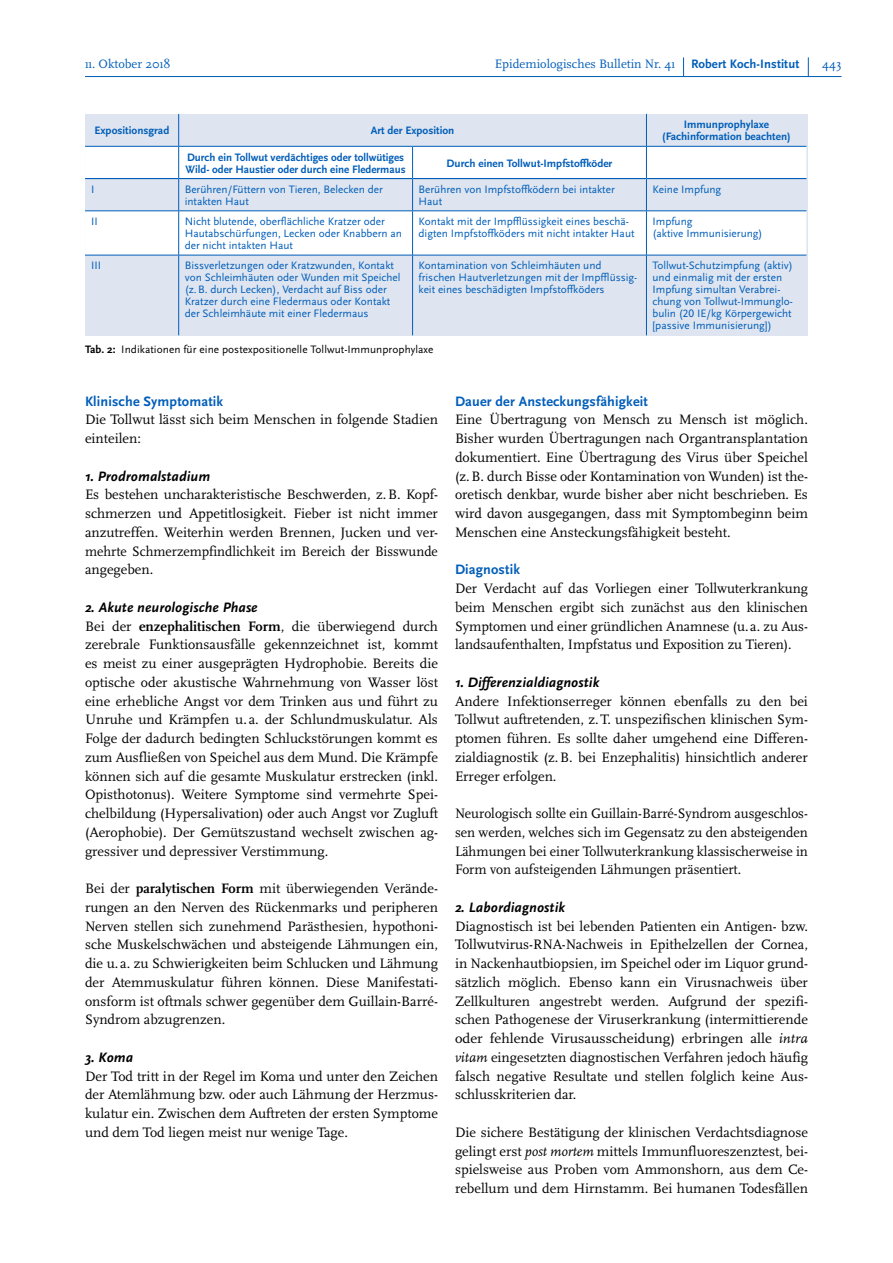
<style>
.page{position:relative;width:893px;height:1263px;background:#fff}
.page>*{position:absolute;margin:0;border:0;box-sizing:border-box;transform-origin:0 0}
.Fließtext{font:14.25px/18.8px "Scala Pro";color:#000;text-align:justify}
.Fließtext_Überschrif{font:italic 700 14.25px "Scala Sans Pro";letter-spacing:.01em;color:#000}
.Fließtext_Überschrif-2{font:700 14.25px "Scala Sans Pro";letter-spacing:.01em;color:#005db9}
.t1{font:12.75px "Scala Pro";color:#005db9}
.Tab_Zahl{font:11.25px/12px "Scala Sans Pro";color:#005db9}
.Tab_Zahl-2{font:700 11.25px/12px "Scala Sans Pro";color:#005db9}
.Text_klein_schwarz{font:11.25px "Scala Sans Pro";letter-spacing:.005em;color:#000}
.s1{font-family:"Scala Sans Pro";font-weight:700}
.s2{font-weight:700}
.s3{font-style:italic}
</style>
<div class="page">
<hr style="left:85px;top:76px;width:756px;height:1px;background:#005db9">
<svg style="left:808px;top:57px;width:1px;height:19px"></svg>
<svg style="left:683px;top:57px;width:1px;height:19px"></svg>
<div style="left:85px;top:114px;width:723px;height:221px;background:#dee5f0"></div>
<svg style="left:85px;top:147px;width:721px;height:108px;fill:#fff"></svg>
<hr style="left:178px;top:114px;width:1px;height:32px;background:#005db9">
<hr style="left:646px;top:114px;width:1px;height:32px;background:#005db9">
<hr style="left:85px;top:146px;width:94px;height:1px;background:#005db9">
<hr style="left:179px;top:146px;width:234px;height:1px;background:#005db9">
<hr style="left:178px;top:147px;width:1px;height:31px;background:#005db9">
<hr style="left:413px;top:146px;width:233px;height:1px;background:#005db9">
<hr style="left:412px;top:147px;width:1px;height:31px;background:#005db9">
<hr style="left:646px;top:146px;width:160px;height:1px;background:#005db9">
<hr style="left:646px;top:147px;width:1px;height:31px;background:#005db9">
<hr style="left:178px;top:179px;width:1px;height:31px;background:#005db9">
<hr style="left:412px;top:179px;width:1px;height:31px;background:#005db9">
<hr style="left:646px;top:179px;width:1px;height:31px;background:#005db9">
<hr style="left:85px;top:210px;width:94px;height:1px;background:#005db9">
<hr style="left:179px;top:210px;width:234px;height:1px;background:#005db9">
<hr style="left:178px;top:211px;width:1px;height:44px;background:#005db9">
<hr style="left:413px;top:210px;width:233px;height:1px;background:#005db9">
<hr style="left:412px;top:211px;width:1px;height:44px;background:#005db9">
<hr style="left:646px;top:210px;width:160px;height:1px;background:#005db9">
<hr style="left:646px;top:211px;width:1px;height:44px;background:#005db9">
<hr style="left:85px;top:255px;width:94px;height:1px;background:#005db9">
<hr style="left:179px;top:255px;width:234px;height:1px;background:#005db9">
<hr style="left:178px;top:255px;width:1px;height:80px;background:#005db9">
<hr style="left:413px;top:255px;width:233px;height:1px;background:#005db9">
<hr style="left:412px;top:255px;width:1px;height:80px;background:#005db9">
<hr style="left:646px;top:255px;width:160px;height:1px;background:#005db9">
<hr style="left:646px;top:255px;width:1px;height:80px;background:#005db9">
<hr style="left:85px;top:178px;width:94px;height:1px;background:#005db9">
<hr style="left:179px;top:178px;width:234px;height:1px;background:#005db9">
<hr style="left:413px;top:178px;width:233px;height:1px;background:#005db9">
<hr style="left:646px;top:178px;width:160px;height:1px;background:#005db9">
<p class="t1" style="left:85px;top:56px;width:87px">11. Oktober 2018</p>
<p class="t1" style="left:495px;top:56px;width:306px">Epidemiologisches Bulletin Nr. 41 <span class="s1">Robert Koch-Institut</span></p>
<p class="t1" style="left:822px;top:56px;width:21px">443</p>
<p class="Tab_Zahl-2" style="left:94px;top:125px;width:76px">Expositionsgrad</p>
<p class="Tab_Zahl-2" style="left:371px;top:125px;width:85px">Art der Exposition</p>
<p class="Tab_Zahl-2" style="left:186px;top:151px;width:222px">Durch ein Tollwut verdächtiges oder tollwütiges<br>Wild- oder Haustier oder durch eine Fledermaus</p>
<p class="Tab_Zahl-2" style="left:447px;top:157px;width:167px">Durch einen Tollwut-Impfstoffköder</p>
<p class="Tab_Zahl-2" style="left:684px;top:119px;width:87px">Immunprophylaxe</p>
<p class="Tab_Zahl-2" style="left:662px;top:131px;width:130px">(Fachinformation beachten)</p>
<p class="Tab_Zahl" style="left:91px;top:183px;width:5px">I</p>
<p class="Tab_Zahl" style="left:185px;top:183px;width:200px">Berühren/Füttern von Tieren, Belecken der intakten Haut</p>
<p class="Tab_Zahl" style="left:419px;top:183px;width:198px">Berühren von Impfstoffködern bei intakter<br>Haut</p>
<p class="Tab_Zahl" style="left:652px;top:183px;width:70px">Keine Impfung</p>
<p class="Tab_Zahl" style="left:91px;top:215px;width:8px">II</p>
<p class="Tab_Zahl" style="left:185px;top:215px;width:219px">Nicht blutende, oberflächliche Kratzer oder<br>Hautabschürfungen, Lecken oder Knabbern an der nicht intakten Haut</p>
<p class="Tab_Zahl" style="left:419px;top:215px;width:217px">Kontakt mit der Impfflüssigkeit eines beschä&shy;digten Impfstoffköders mit nicht intakter Haut</p>
<p class="Tab_Zahl" style="left:652px;top:215px;width:42px">Impfung</p>
<p class="Tab_Zahl" style="left:652px;top:227px;width:112px">(aktive Immunisierung)</p>
<p class="Tab_Zahl" style="left:91px;top:260px;width:12px">III</p>
<p class="Tab_Zahl" style="left:185px;top:260px;width:217px">Bissverletzungen oder Kratzwunden, Kontakt von Schleimhäuten oder Wunden mit Speichel (z.B. durch Lecken), Verdacht auf Biss oder Kratzer durch eine Fledermaus oder Kontakt der Schleimhäute mit einer Fledermaus</p>
<p class="Tab_Zahl" style="left:419px;top:260px;width:220px">Kontamination von Schleimhäuten und frischen Hautverletzungen mit der Impfflüssig&shy;keit eines beschädigten Impfstoffköders</p>
<p class="Tab_Zahl" style="left:652px;top:260px;width:142px">Tollwut-Schutzimpfung (aktiv) und einmalig mit der ersten<br>Impfung simultan Verabrei&shy;chung von Tollwut-Immunglo&shy;bulin (20 IE/kg Körpergewicht [passive Immunisierung])</p>
<p class="Text_klein_schwarz" style="left:85px;top:343px;width:350px"><span class="s2">Tab. 2:</span> Indikationen für eine postexpositionelle Tollwut-Immunprophylaxe</p>
<p class="Fließtext_Überschrif-2" style="left:85px;top:393px;width:140px">Klinische Symptomatik</p>
<p class="Fließtext" style="left:85px;top:410px;width:354px">Die Tollwut lässt sich beim Menschen in folgende Stadien einteilen:</p>
<p class="Fließtext_Überschrif" style="left:85px;top:467px;width:127px">1. Prodromalstadium</p>
<p class="Fließtext" style="left:85px;top:485px;width:354px">Es bestehen uncharakteristische Beschwerden, z.B. Kopf&shy;schmerzen und Appetitlosigkeit. Fieber ist nicht immer anzutreffen. Weiterhin werden Brennen, Jucken und ver&shy;mehrte Schmerzempfindlichkeit im Bereich der Bisswunde angegeben.</p>
<p class="Fließtext_Überschrif" style="left:85px;top:599px;width:174px">2. Akute neurologische Phase</p>
<p class="Fließtext" style="left:85px;top:616px;width:354px">Bei der <span class="s2">enzephalitischen Form</span>, die überwiegend durch zerebrale Funktionsausfälle gekennzeichnet ist, kommt es meist zu einer ausgeprägten Hydrophobie. Bereits die optische oder akustische Wahrnehmung von Wasser löst eine erhebliche Angst vor dem Trinken aus und führt zu Unruhe und Krämpfen u. a. der Schlundmuskulatur. Als Folge der dadurch bedingten Schluckstörungen kommt es zum Ausfließen von Speichel aus dem Mund. Die Krämpfe können sich auf die gesamte Muskulatur erstrecken (inkl.<br>Opisthotonus). Weitere Symptome sind vermehrte Spei&shy;chelbildung (Hypersalivation) oder auch Angst vor Zugluft (Aerophobie). Der Gemütszustand wechselt zwischen ag&shy;gressiver und depressiver Verstimmung.</p>
<p class="Fließtext" style="left:85px;top:879px;width:354px">Bei der <span class="s2">paralytischen Form</span> mit überwiegenden Verände&shy;rungen an den Nerven des Rückenmarks und peripheren Nerven stellen sich zunehmend Parästhesien, hypothoni&shy;sche Muskelschwächen und absteigende Lähmungen ein, die u. a. zu Schwierigkeiten beim Schlucken und Lähmung der Atemmuskulatur führen können. Diese Manifestati&shy;onsform ist oftmals schwer gegenüber dem Guillain-Barré-Syndrom abzugrenzen.</p>
<p class="Fließtext_Überschrif" style="left:85px;top:1049px;width:50px">3. Koma</p>
<p class="Fließtext" style="left:85px;top:1066px;width:354px">Der Tod tritt in der Regel im Koma und unter den Zeichen der Atemlähmung bzw. oder auch Lähmung der Herzmus&shy;kulatur ein. Zwischen dem Auftreten der ersten Symptome und dem Tod liegen meist nur wenige Tage.</p>
<p class="Fließtext_Überschrif-2" style="left:455px;top:393px;width:194px">Dauer der Ansteckungsfähigkeit</p>
<p class="Fließtext" style="left:455px;top:410px;width:354px">Eine Übertragung von Mensch zu Mensch ist möglich.<br>Bisher wurden Übertragungen nach Organtransplantation dokumentiert. Eine Übertragung des Virus über Speichel (z.B. durch Bisse oder Kontamination von Wunden) ist the&shy;oretisch denkbar, wurde bisher aber nicht beschrieben. Es wird davon ausgegangen, dass mit Symptombeginn beim Menschen eine Ansteckungsfähigkeit besteht.</p>
<p class="Fließtext_Überschrif-2" style="left:455px;top:561px;width:67px">Diagnostik</p>
<p class="Fließtext" style="left:455px;top:579px;width:354px">Der Verdacht auf das Vorliegen einer Tollwuterkrankung beim Menschen ergibt sich zunächst aus den klinischen Symptomen und einer gründlichen Anamnese (u. a. zu Aus&shy;landsaufenthalten, Impfstatus und Exposition zu Tieren).</p>
<p class="Fließtext_Überschrif" style="left:455px;top:674px;width:146px">1. Differenzialdiagnostik</p>
<p class="Fließtext" style="left:455px;top:691px;width:354px">Andere Infektionserreger können ebenfalls zu den bei Tollwut auftretenden, z.T. unspezifischen klinischen Sym&shy;ptomen führen. Es sollte daher umgehend eine Differen&shy;zialdiagnostik (z.B. bei Enzephalitis) hinsichtlich anderer Erreger erfolgen.</p>
<p class="Fließtext" style="left:455px;top:804px;width:354px">Neurologisch sollte ein Guillain-Barré-Syndrom ausgeschlos&shy;sen werden, welches sich im Gegensatz zu den absteigenden Lähmungen bei einer Tollwuterkrankung klassischerweise in Form von aufsteigenden Lähmungen präsentiert.</p>
<p class="Fließtext_Überschrif" style="left:455px;top:899px;width:112px">2. Labordiagnostik</p>
<p class="Fließtext" style="left:455px;top:916px;width:354px">Diagnostisch ist bei lebenden Patienten ein Antigen- bzw.<br>Tollwutvirus-RNA-Nachweis in Epithelzellen der Cornea, in Nackenhautbiopsien, im Speichel oder im Liquor grund&shy;sätzlich möglich. Ebenso kann ein Virusnachweis über Zellkulturen angestrebt werden. Aufgrund der spezifi&shy;schen Pathogenese der Viruserkrankung (intermittierende oder fehlende Virusausscheidung) erbringen alle <span class="s3">intra vitam</span> eingesetzten diagnostischen Verfahren jedoch häufig falsch negative Resultate und stellen folglich keine Aus&shy;schlusskriterien dar.</p>
<p class="Fließtext" style="left:455px;top:1123px;width:354px">Die sichere Bestätigung der klinischen Verdachtsdiagnose gelingt erst <span class="s3">post mortem</span> mittels Immunfluoreszenztest, bei&shy;spielsweise aus Proben vom Ammonshorn, aus dem Ce&shy;rebellum und dem Hirnstamm. Bei humanen Todesfällen</p>
</div>
